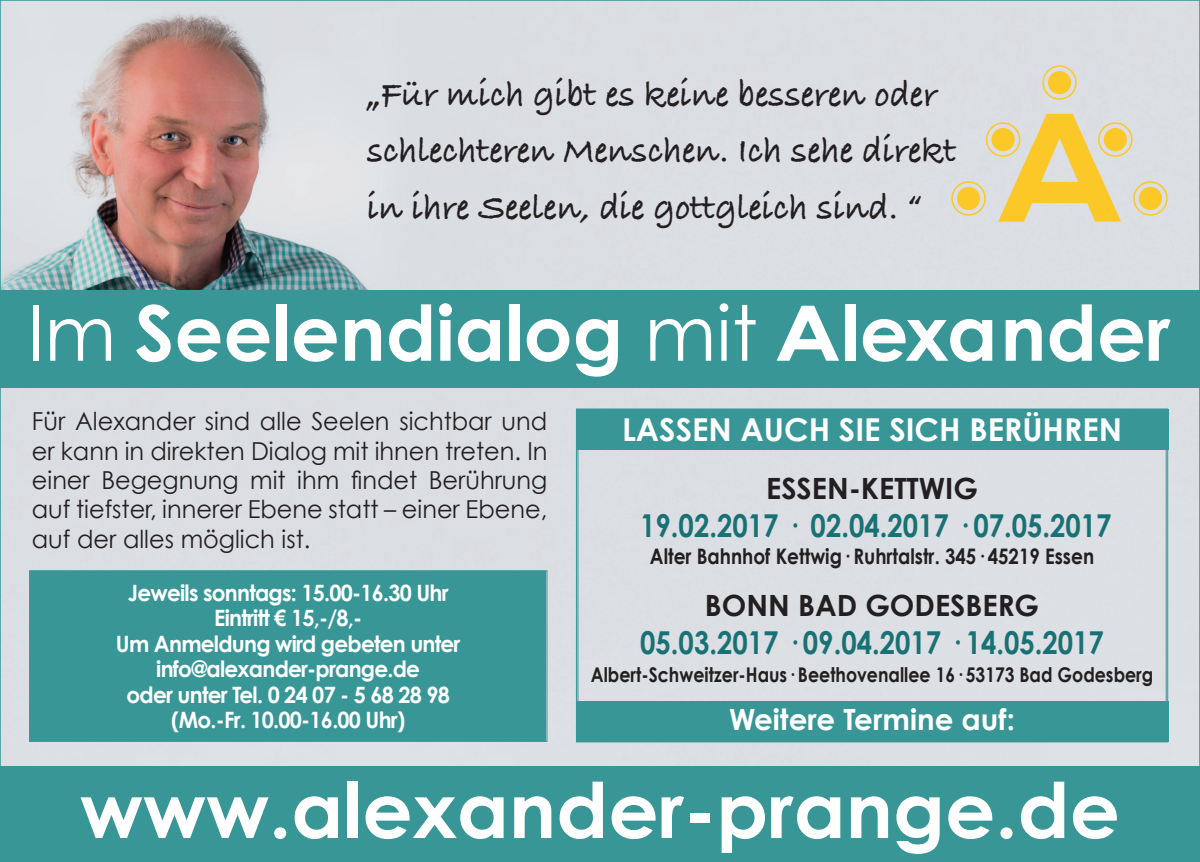
<style>
.page{position:relative;width:1200px;height:862px;background:#fff}
.page>*{position:absolute;margin:0;border:0;box-sizing:border-box;transform-origin:0 0}
.t1{font:700 76.5px "Century Gothic";color:#fff}
.t2{font:700 38.25px/56.2px "Bradley Hand ITCTT";color:#231f20;scale:.93 1}
.t3{font:700 31.5px "Century Gothic";color:#197175;scale:.87 1}
.t4{font:700 31.5px "Century Gothic";color:#fff}
.t5{font:700 29.25px "Century Gothic";color:#231f20}
.t6{font:700 29.25px "Century Gothic";color:#fff}
.t7{font:24.75px/29.2px "Century Gothic";color:#231f20;text-align:justify}
.t8{font:700 22.5px/25.4px "Century Gothic";letter-spacing:-.035em;color:#fff;text-align:center;scale:.96 1}
.t9{font:700 21.38px "Century Gothic";color:#231f20;scale:.87 1}
.t10{font:700 20.25px "Century Gothic";color:#231f20;scale:.86 1}
.s1{font-weight:400}
.s2{font-family:"Arial"}
</style>
<div class="page">
<div style="left:3px;top:3px;width:1193px;height:762px;background:#dbdee2"></div>
<img style="left:3px;top:3px;width:425px;height:287px">
<svg style="left:1041px;top:65px;width:35px;height:35px"></svg>
<svg style="left:951px;top:114px;width:216px;height:107px"></svg>
<div style="left:0;top:290px;width:1199px;height:97px;background:#389696"></div>
<div style="left:0;top:765px;width:1199px;height:96px;background:#389696"></div>
<div style="left:29px;top:569px;width:518px;height:172px;background:#389696"></div>
<div style="left:31px;top:571px;width:514px;height:168px;border:1px solid #389696"></div>
<svg style="left:575px;top:408px;width:593px;height:334px"></svg>
<h2 class="t2" style="left:367px;top:64px;width:635px">„Für mich gibt es keine besseren oder schlechteren Menschen. Ich sehe direkt in ihre Seelen, die gottgleich sind. “</h2>
<h1 class="t1" style="left:27px;top:284px;width:1144px"><span class="s1">Im</span> Seelendialog <span class="s1">mit</span> Alexander</h1>
<p class="t7" style="left:32px;top:406px;width:517px">Für Alexander sind alle Seelen sichtbar und er kann in direkten Dialog mit ihnen treten. In einer Begegnung mit ihm findet Berührung auf tiefster, innerer Ebene statt – einer Ebene, auf der alles möglich ist.</p>
<p class="t8" style="left:116px;top:579px;width:360px">Jeweils sonntags: 15.00-16.30 Uhr<br>Eintritt <span class="s2">€</span> 15,-/8,-<br>Um Anmeldung wird gebeten unter info@alexander-prange.de<br>oder unter Tel. 0 24 07 - 5 68 28 98 (Mo.-Fr. 10.00-16.00 Uhr)</p>
<p class="t4" style="left:622px;top:409px;width:501px">LASSEN AUCH SIE SICH BERÜHREN</p>
<p class="t5" style="left:766px;top:469px;width:213px">ESSEN-KETTWIG</p>
<p class="t3" style="left:640px;top:505px;width:543px">19.02.2017 · 02.04.2017 · 07.05.2017</p>
<p class="t9" style="left:649px;top:542px;width:512px">Alter Bahnhof Kettwig· Ruhrtalstr. 345· 45219 Essen</p>
<p class="t5" style="left:704px;top:586px;width:336px">BONN BAD GODESBERG</p>
<p class="t3" style="left:640px;top:622px;width:534px">05.03.2017 · 09.04.2017 · 14.05.2017</p>
<p class="t10" style="left:590px;top:661px;width:655px">Albert-Schweitzer-Haus· Beethovenallee 16· 53173 Bad Godesberg</p>
<p class="t6" style="left:729px;top:700px;width:287px">Weitere Termine auf:</p>
<h1 class="t1" style="left:80px;top:761px;width:1041px">www.alexander-prange.de</h1>
</div>
